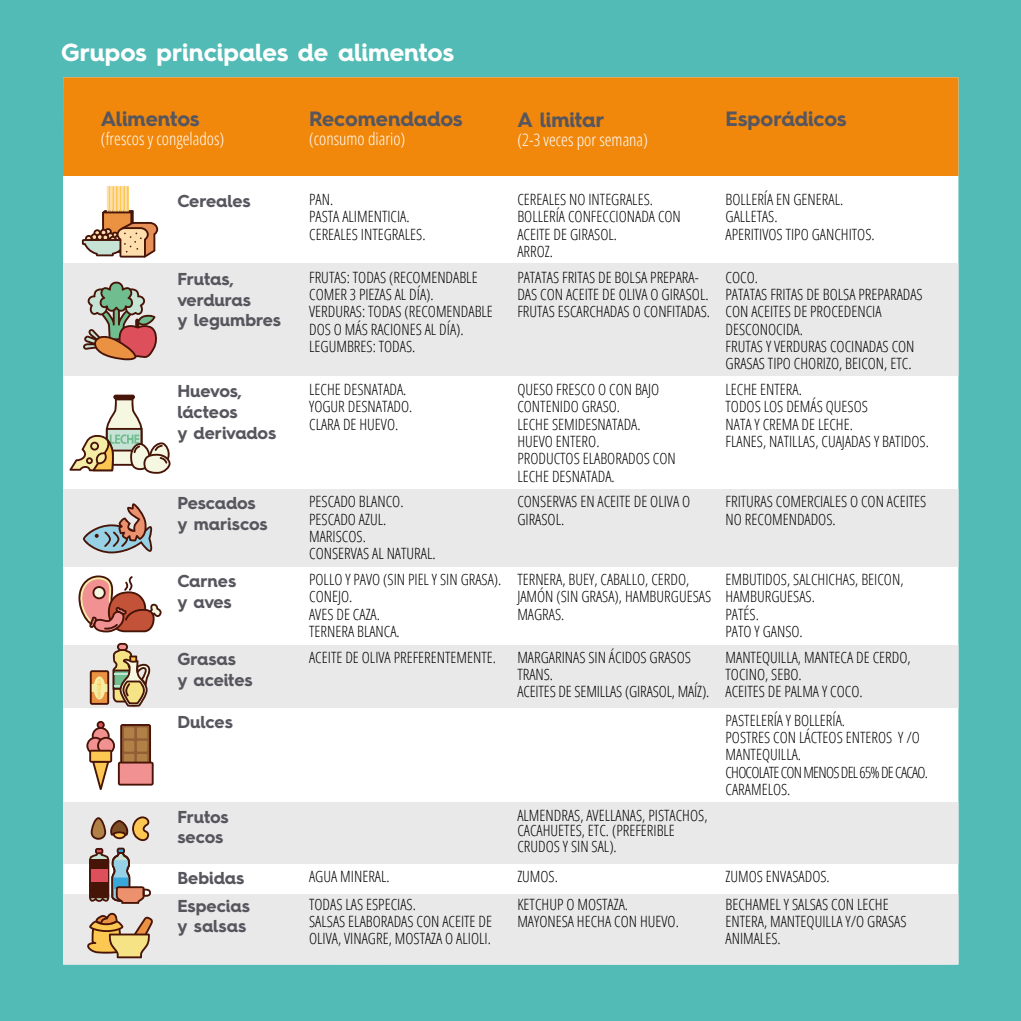
<style>
.page{position:relative;width:1021px;height:1021px;background:#fff}
.page>*{position:absolute;margin:0;border:0;box-sizing:border-box;transform-origin:0 0}
.t1{font:700 24.75px "Hurme Geometric Sans 4";color:#fff}
.t2{font:700 20.7px "Hurme Geometric Sans 4";letter-spacing:-.01em;color:#57565e}
.t3{font:700 17.32px/20.7px "Hurme Geometric Sans 4";letter-spacing:-.005em;color:#57565e}
.t4{font:300 condensed 17.32px "Open Sans";color:#fff}
.t5{font:300 condensed 15.53px/17.3px "Open Sans";color:#000}
.t6{font:300 condensed 15.53px "Open Sans";letter-spacing:-.05em;color:#000}
</style>
<div class="page">
<div style="left:0;top:0;width:1020px;height:1020px;background:#52bbb5"></div>
<div style="left:63px;top:176px;width:895px;height:718px;background:#fff"></div>
<div style="left:63px;top:77px;width:895px;height:99px;background:#f1880c"></div>
<div style="left:63px;top:263px;width:895px;height:113px;background:#e9e9e9"></div>
<div style="left:63px;top:489px;width:895px;height:78px;background:#e9e9e9"></div>
<div style="left:63px;top:645px;width:895px;height:63px;background:#e9e9e9"></div>
<div style="left:63px;top:802px;width:895px;height:62px;background:#e9e9e9"></div>
<div style="left:63px;top:894px;width:895px;height:70px;background:#e9e9e9"></div>
<hr style="left:107px;top:186px;width:2px;height:63px;background:#ffdead">
<hr style="left:109px;top:186px;width:1px;height:63px;background:#fdc852">
<hr style="left:110px;top:186px;width:2px;height:63px;background:#ffdead">
<hr style="left:112px;top:186px;width:2px;height:63px;background:#fdc852">
<hr style="left:114px;top:186px;width:2px;height:63px;background:#ffdead">
<hr style="left:116px;top:186px;width:2px;height:63px;background:#fdc852">
<hr style="left:118px;top:186px;width:2px;height:63px;background:#ffdead">
<hr style="left:120px;top:186px;width:1px;height:63px;background:#fdc852">
<hr style="left:121px;top:186px;width:2px;height:63px;background:#ffdead">
<hr style="left:123px;top:186px;width:2px;height:63px;background:#fdc852">
<hr style="left:125px;top:186px;width:2px;height:63px;background:#ffdead">
<hr style="left:127px;top:186px;width:2px;height:63px;background:#fdc852">
<svg style="left:82px;top:210px;width:76px;height:47px;background:#cbab90"></svg>
<svg style="left:83px;top:281px;width:74px;height:79px"></svg>
<div style="left:113px;top:394px;width:22px;height:5px;background:#471408;border-radius:2px"></div>
<svg style="left:69px;top:398px;width:102px;height:76px;background:#dbd6c7"></svg>
<svg style="left:83px;top:503px;width:70px;height:50px"></svg>
<svg style="left:77px;top:575px;width:85px;height:57px;background:#ce998f"></svg>
<svg style="left:90px;top:643px;width:61px;height:63px"></svg>
<svg style="left:86px;top:721px;width:68px;height:69px;background:#c99e8a"></svg>
<svg style="left:89px;top:848px;width:62px;height:55px"></svg>
<svg style="left:87px;top:912px;width:66px;height:46px"></svg>
<svg style="left:91px;top:816px;width:59px;height:25px"></svg>
<p class="t1" style="left:61px;top:35px;width:394px">Grupos principales de alimentos</p>
<p class="t2" style="left:101px;top:105px;width:100px">Alimentos</p>
<p class="t4" style="left:101px;top:127px;width:125px">(frescos y congelados)</p>
<p class="t2" style="left:309px;top:105px;width:155px">Recomendados</p>
<p class="t4" style="left:309px;top:127px;width:98px">(consumo diario)</p>
<p class="t2" style="left:517px;top:105px;width:88px">A limitar</p>
<p class="t4" style="left:517px;top:128px;width:132px">(2-3 veces por semana)</p>
<p class="t2" style="left:725px;top:105px;width:123px">Esporádicos</p>
<p class="t3" style="left:177px;top:190px;width:75px">Cereales</p>
<p class="t5" style="left:309px;top:190px;width:26px">PAN.</p>
<p class="t5" style="left:309px;top:208px;width:102px">PASTA ALIMENTICIA.</p>
<p class="t5" style="left:309px;top:225px;width:118px">CEREALES INTEGRALES.</p>
<p class="t3" style="left:177px;top:268px;width:105px">Frutas, verduras<br>y legumbres</p>
<p class="t5" style="left:309px;top:268px;width:170px">FRUTAS: TODAS (RECOMENDABLE<br>COMER 3 PIEZAS AL DÍA).</p>
<p class="t5" style="left:309px;top:302px;width:185px">VERDURAS: TODAS (RECOMENDABLE<br>DOS O MÁS RACIONES AL DÍA).</p>
<p class="t5" style="left:309px;top:337px;width:108px">LEGUMBRES: TODAS.</p>
<p class="t3" style="left:177px;top:380px;width:100px">Huevos, lácteos<br>y derivados</p>
<p class="t5" style="left:309px;top:380px;width:99px">LECHE DESNATADA.</p>
<p class="t5" style="left:309px;top:397px;width:105px">YOGUR DESNATADO.</p>
<p class="t5" style="left:309px;top:415px;width:91px">CLARA DE HUEVO.</p>
<p class="t3" style="left:177px;top:492px;width:92px">Pescados y mariscos</p>
<p class="t5" style="left:309px;top:492px;width:96px">PESCADO BLANCO.</p>
<p class="t5" style="left:309px;top:510px;width:79px">PESCADO AZUL.</p>
<p class="t5" style="left:309px;top:527px;width:58px">MARISCOS.</p>
<p class="t5" style="left:309px;top:544px;width:128px">CONSERVAS AL NATURAL.</p>
<p class="t3" style="left:177px;top:570px;width:60px">Carnes y aves</p>
<p class="t5" style="left:309px;top:570px;width:194px">POLLO Y PAVO (SIN PIEL Y SIN GRASA).<br>CONEJO.</p>
<p class="t5" style="left:309px;top:605px;width:72px">AVES DE CAZA.</p>
<p class="t5" style="left:309px;top:622px;width:92px">TERNERA BLANCA.</p>
<p class="t5" style="left:517px;top:190px;width:137px">CEREALES NO INTEGRALES.</p>
<p class="t5" style="left:517px;top:208px;width:165px">BOLLERÍA CONFECCIONADA CON<br>ACEITE DE GIRASOL.</p>
<p class="t5" style="left:517px;top:242px;width:37px">ARROZ.</p>
<p class="t5" style="left:517px;top:268px;width:193px">PATATAS FRITAS DE BOLSA PREPARA-<br>DAS CON ACEITE DE OLIVA O GIRASOL.</p>
<p class="t5" style="left:517px;top:302px;width:194px">FRUTAS ESCARCHADAS O CONFITADAS.</p>
<p class="t5" style="left:517px;top:380px;width:143px">QUESO FRESCO O CON BAJO</p>
<p class="t5" style="left:517px;top:397px;width:104px">CONTENIDO GRASO.</p>
<p class="t5" style="left:517px;top:415px;width:125px">LECHE SEMIDESNATADA.</p>
<p class="t5" style="left:517px;top:432px;width:84px">HUEVO ENTERO.</p>
<p class="t5" style="left:517px;top:449px;width:160px">PRODUCTOS ELABORADOS CON</p>
<p class="t5" style="left:517px;top:467px;width:99px">LECHE DESNATADA.</p>
<p class="t5" style="left:725px;top:190px;width:119px">BOLLERÍA EN GENERAL.</p>
<p class="t5" style="left:725px;top:208px;width:54px">GALLETAS.</p>
<p class="t5" style="left:725px;top:225px;width:151px">APERITIVOS TIPO GANCHITOS.</p>
<p class="t5" style="left:725px;top:268px;width:34px">COCO.</p>
<p class="t5" style="left:725px;top:285px;width:199px">PATATAS FRITAS DE BOLSA PREPARADAS<br>CON ACEITES DE PROCEDENCIA<br>DESCONOCIDA.</p>
<p class="t5" style="left:725px;top:337px;width:190px">FRUTAS Y VERDURAS COCINADAS CON<br>GRASAS TIPO CHORIZO, BEICON, ETC.</p>
<p class="t5" style="left:725px;top:380px;width:78px">LECHE ENTERA.</p>
<p class="t5" style="left:725px;top:397px;width:144px">TODOS LOS DEMÁS QUESOS</p>
<p class="t5" style="left:725px;top:415px;width:129px">NATA Y CREMA DE LECHE.</p>
<p class="t5" style="left:725px;top:432px;width:205px">FLANES, NATILLAS, CUAJADAS Y BATIDOS.</p>
<p class="t5" style="left:517px;top:492px;width:174px">CONSERVAS EN ACEITE DE OLIVA O<br>GIRASOL.</p>
<p class="t5" style="left:725px;top:492px;width:202px">FRITURAS COMERCIALES O CON ACEITES<br>NO RECOMENDADOS.</p>
<p class="t5" style="left:517px;top:570px;width:195px">TERNERA, BUEY, CABALLO, CERDO,<br>JAMÓN (SIN GRASA), HAMBURGUESAS<br>MAGRAS.</p>
<p class="t5" style="left:725px;top:570px;width:179px">EMBUTIDOS, SALCHICHAS, BEICON,<br>HAMBURGUESAS.</p>
<p class="t5" style="left:725px;top:605px;width:35px">PATÉS.</p>
<p class="t5" style="left:725px;top:622px;width:79px">PATO Y GANSO.</p>
<p class="t3" style="left:177px;top:648px;width:77px">Grasas<br>y aceites</p>
<p class="t5" style="left:309px;top:648px;width:188px">ACEITE DE OLIVA PREFERENTEMENTE.</p>
<p class="t5" style="left:517px;top:648px;width:175px">MARGARINAS SIN ÁCIDOS GRASOS<br>TRANS.</p>
<p class="t5" style="left:517px;top:682px;width:193px">ACEITES DE SEMILLAS (GIRASOL, MAÍZ).</p>
<p class="t5" style="left:725px;top:648px;width:187px">MANTEQUILLA, MANTECA DE CERDO,<br>TOCINO, SEBO.</p>
<p class="t5" style="left:725px;top:682px;width:139px">ACEITES DE PALMA Y COCO.</p>
<p class="t3" style="left:177px;top:711px;width:57px">Dulces</p>
<p class="t5" style="left:725px;top:710px;width:121px">PASTELERÍA Y BOLLERÍA.</p>
<p class="t5" style="left:725px;top:728px;width:196px">POSTRES CON LÁCTEOS ENTEROS Y /O<br>MANTEQUILLA.</p>
<p class="t6" style="left:725px;top:761px;width:204px">CHOCOLATE CON MENOS DEL 65% DE CACAO.</p>
<p class="t5" style="left:725px;top:780px;width:66px">CARAMELOS.</p>
<p class="t3" style="left:177px;top:806px;width:53px">Frutos secos</p>
<p class="t5" style="left:517px;top:806px;width:192px;line-height:15.8px">ALMENDRAS, AVELLANAS, PISTACHOS,<br>CACAHUETES, ETC. (PREFERIBLE<br>CRUDOS Y SIN SAL).</p>
<p class="t3" style="left:177px;top:867px;width:68px">Bebidas</p>
<p class="t5" style="left:309px;top:867px;width:82px">AGUA MINERAL.</p>
<p class="t5" style="left:517px;top:867px;width:42px">ZUMOS.</p>
<p class="t5" style="left:725px;top:867px;width:106px">ZUMOS ENVASADOS.</p>
<p class="t3" style="left:177px;top:895px;width:74px">Especias y salsas</p>
<p class="t5" style="left:309px;top:894px;width:108px">TODAS LAS ESPECIAS.</p>
<p class="t5" style="left:517px;top:894px;width:112px">KETCHUP O MOSTAZA.</p>
<p class="t5" style="left:517px;top:912px;width:163px">MAYONESA HECHA CON HUEVO.</p>
<p class="t5" style="left:725px;top:894px;width:182px">BECHAMEL Y SALSAS CON LECHE<br>ENTERA, MANTEQUILLA Y/O GRASAS<br>ANIMALES.</p>
<p class="t5" style="left:309px;top:912px;width:184px">SALSAS ELABORADAS CON ACEITE DE<br>OLIVA, VINAGRE, MOSTAZA O ALIOLI.</p>
</div>
